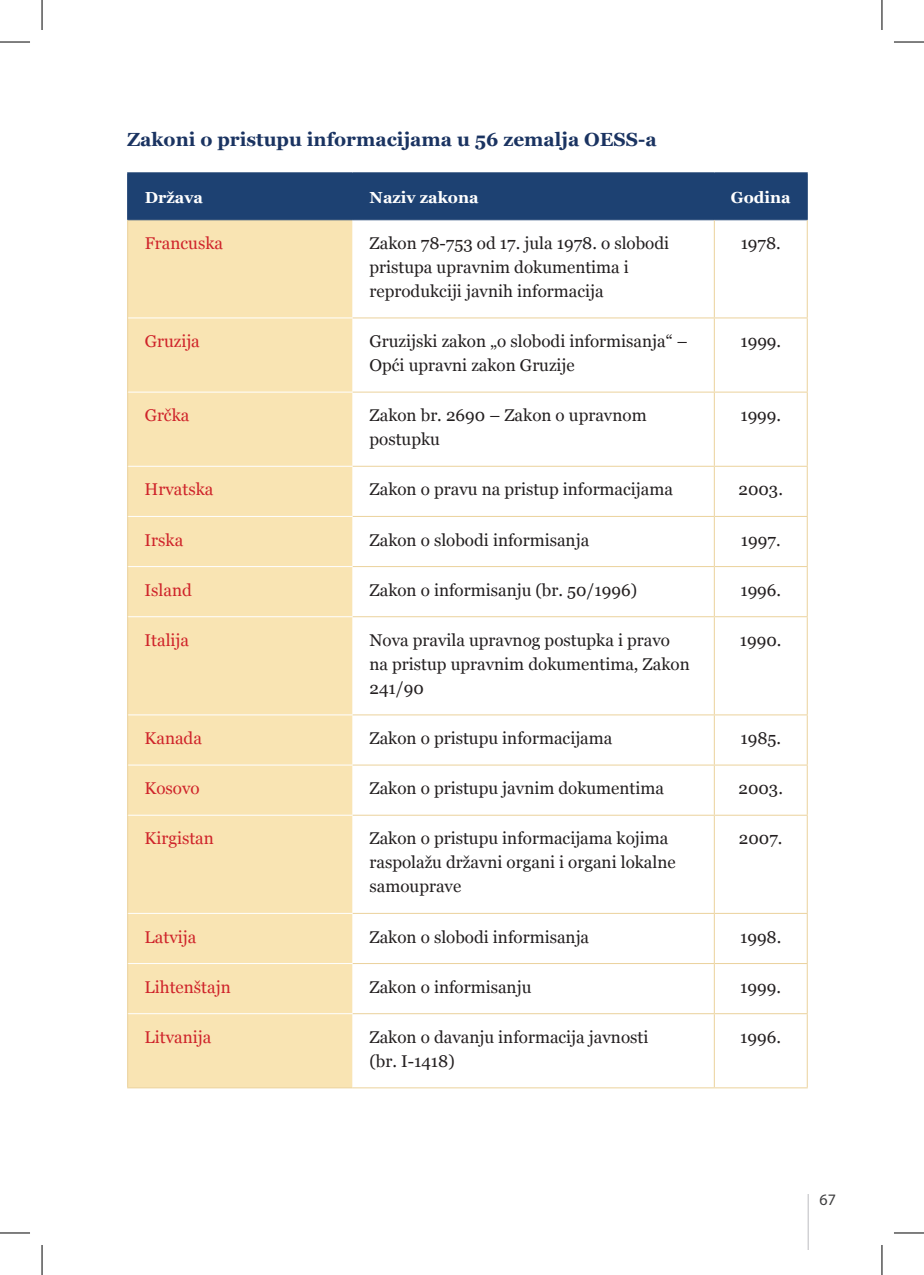
<style>
.page{position:relative;width:924px;height:1275px;background:#fff}
.page>*{position:absolute;margin:0;border:0;box-sizing:border-box;transform-origin:0 0}
.t1{font:700 19px "Georgia";color:#1a3361}
.t2{font:17px/24px "Georgia";color:#231f20}
.t3{font:17px "Georgia";color:#cf232a}
.t4{font:700 16px "Georgia";color:#fff}
.t5{font:16px "Myriad Pro";color:#3e3e3f}
</style>
<div class="page">
<hr style="left:807px;top:1194px;width:1px;height:56px;background:#bcbdc0">
<div style="left:128px;top:174px;width:678px;height:45px;background:#1d4172"></div>
<div style="left:128px;top:220px;width:224px;height:867px;background:#f9e4b3"></div>
<svg style="left:352px;top:220px;width:454px;height:867px"></svg>
<hr style="left:351px;top:174px;width:2px;height:45px;background:#1d4172">
<hr style="left:127px;top:172px;width:225px;height:2px;background:#1d4172">
<hr style="left:713px;top:174px;width:1px;height:45px;background:#1d4172">
<hr style="left:352px;top:172px;width:362px;height:2px;background:#1d4172">
<hr style="left:714px;top:172px;width:93px;height:2px;background:#1d4172">
<hr style="left:127px;top:219px;width:225px;height:1px;background:#1d4172">
<hr style="left:352px;top:219px;width:362px;height:1px;background:#1d4172">
<hr style="left:714px;top:219px;width:93px;height:1px;background:#1d4172">
<hr style="left:806px;top:174px;width:1px;height:45px;background:#1d4172">
<hr style="left:127px;top:174px;width:1px;height:45px;background:#1d4172">
<hr style="left:127px;top:220px;width:1px;height:98px;background:#ebd29c">
<hr style="left:713px;top:220px;width:1px;height:97px;background:#ebd29c">
<hr style="left:806px;top:220px;width:1px;height:97px;background:#ebd29c">
<hr style="left:127px;top:318px;width:1px;height:74px;background:#ebd29c">
<hr style="left:352px;top:317px;width:362px;height:1px;background:#ebd29c">
<hr style="left:714px;top:317px;width:93px;height:1px;background:#ebd29c">
<hr style="left:713px;top:318px;width:1px;height:73px;background:#ebd29c">
<hr style="left:806px;top:318px;width:1px;height:73px;background:#ebd29c">
<hr style="left:127px;top:392px;width:1px;height:74px;background:#ebd29c">
<hr style="left:352px;top:391px;width:362px;height:1px;background:#ebd29c">
<hr style="left:714px;top:391px;width:93px;height:1px;background:#ebd29c">
<hr style="left:713px;top:392px;width:1px;height:74px;background:#ebd29c">
<hr style="left:806px;top:392px;width:1px;height:74px;background:#ebd29c">
<hr style="left:127px;top:466px;width:1px;height:50px;background:#ebd29c">
<hr style="left:352px;top:466px;width:362px;height:1px;background:#ebd29c">
<hr style="left:714px;top:466px;width:93px;height:1px;background:#ebd29c">
<hr style="left:713px;top:467px;width:1px;height:49px;background:#ebd29c">
<hr style="left:806px;top:467px;width:1px;height:49px;background:#ebd29c">
<hr style="left:127px;top:516px;width:1px;height:50px;background:#ebd29c">
<hr style="left:352px;top:516px;width:362px;height:1px;background:#ebd29c">
<hr style="left:714px;top:516px;width:93px;height:1px;background:#ebd29c">
<hr style="left:713px;top:517px;width:1px;height:49px;background:#ebd29c">
<hr style="left:806px;top:517px;width:1px;height:49px;background:#ebd29c">
<hr style="left:127px;top:566px;width:1px;height:51px;background:#ebd29c">
<hr style="left:352px;top:566px;width:362px;height:1px;background:#ebd29c">
<hr style="left:714px;top:566px;width:93px;height:1px;background:#ebd29c">
<hr style="left:713px;top:567px;width:1px;height:49px;background:#ebd29c">
<hr style="left:806px;top:567px;width:1px;height:49px;background:#ebd29c">
<hr style="left:127px;top:617px;width:1px;height:98px;background:#ebd29c">
<hr style="left:352px;top:616px;width:362px;height:1px;background:#ebd29c">
<hr style="left:714px;top:616px;width:93px;height:1px;background:#ebd29c">
<hr style="left:713px;top:617px;width:1px;height:97px;background:#ebd29c">
<hr style="left:806px;top:617px;width:1px;height:97px;background:#ebd29c">
<hr style="left:127px;top:715px;width:1px;height:50px;background:#ebd29c">
<hr style="left:352px;top:714px;width:362px;height:1px;background:#ebd29c">
<hr style="left:714px;top:714px;width:93px;height:1px;background:#ebd29c">
<hr style="left:713px;top:715px;width:1px;height:49px;background:#ebd29c">
<hr style="left:806px;top:715px;width:1px;height:49px;background:#ebd29c">
<hr style="left:127px;top:765px;width:1px;height:50px;background:#ebd29c">
<hr style="left:352px;top:764px;width:362px;height:1px;background:#ebd29c">
<hr style="left:714px;top:764px;width:93px;height:1px;background:#ebd29c">
<hr style="left:713px;top:765px;width:1px;height:49px;background:#ebd29c">
<hr style="left:806px;top:765px;width:1px;height:49px;background:#ebd29c">
<hr style="left:127px;top:815px;width:1px;height:98px;background:#ebd29c">
<hr style="left:352px;top:814px;width:362px;height:1px;background:#ebd29c">
<hr style="left:714px;top:814px;width:93px;height:1px;background:#ebd29c">
<hr style="left:713px;top:815px;width:1px;height:98px;background:#ebd29c">
<hr style="left:806px;top:815px;width:1px;height:98px;background:#ebd29c">
<hr style="left:127px;top:913px;width:1px;height:50px;background:#ebd29c">
<hr style="left:352px;top:913px;width:362px;height:1px;background:#ebd29c">
<hr style="left:714px;top:913px;width:93px;height:1px;background:#ebd29c">
<hr style="left:713px;top:914px;width:1px;height:49px;background:#ebd29c">
<hr style="left:806px;top:914px;width:1px;height:49px;background:#ebd29c">
<hr style="left:127px;top:963px;width:1px;height:50px;background:#ebd29c">
<hr style="left:352px;top:963px;width:362px;height:1px;background:#ebd29c">
<hr style="left:714px;top:963px;width:93px;height:1px;background:#ebd29c">
<hr style="left:713px;top:964px;width:1px;height:49px;background:#ebd29c">
<hr style="left:806px;top:964px;width:1px;height:49px;background:#ebd29c">
<hr style="left:128px;top:391px;width:224px;height:1px;background:#fff">
<hr style="left:128px;top:466px;width:224px;height:1px;background:#fff">
<hr style="left:128px;top:516px;width:224px;height:1px;background:#fff">
<hr style="left:128px;top:566px;width:224px;height:1px;background:#fff">
<hr style="left:128px;top:616px;width:224px;height:1px;background:#fff">
<hr style="left:128px;top:714px;width:224px;height:1px;background:#fff">
<hr style="left:128px;top:764px;width:224px;height:1px;background:#fff">
<hr style="left:128px;top:814px;width:224px;height:1px;background:#fff">
<hr style="left:128px;top:913px;width:224px;height:1px;background:#fff">
<hr style="left:128px;top:963px;width:224px;height:1px;background:#fff">
<hr style="left:127px;top:1013px;width:1px;height:74px;background:#ebd29c">
<hr style="left:352px;top:1013px;width:362px;height:1px;background:#ebd29c">
<hr style="left:714px;top:1013px;width:93px;height:1px;background:#ebd29c">
<hr style="left:713px;top:1014px;width:1px;height:73px;background:#ebd29c">
<hr style="left:806px;top:1014px;width:1px;height:73px;background:#ebd29c">
<hr style="left:352px;top:1087px;width:362px;height:1px;background:#ebd29c">
<hr style="left:714px;top:1087px;width:93px;height:1px;background:#ebd29c">
<hr style="left:128px;top:1013px;width:224px;height:1px;background:#fff">
<hr style="left:128px;top:317px;width:224px;height:1px;background:#fff">
<hr style="left:127px;top:1087px;width:225px;height:1px;background:#ebd29c">
<hr style="left:0;top:42px;width:30px;height:1px;background:#000">
<hr style="left:893px;top:42px;width:30px;height:1px;background:#000">
<hr style="left:0;top:1232px;width:30px;height:1px;background:#000">
<hr style="left:893px;top:1232px;width:30px;height:1px;background:#000">
<hr style="left:42px;top:0;width:1px;height:30px;background:#000">
<hr style="left:42px;top:1245px;width:1px;height:30px;background:#000">
<hr style="left:881px;top:0;width:1px;height:30px;background:#000">
<hr style="left:881px;top:1245px;width:1px;height:30px;background:#000">
<p class="t1" style="left:127px;top:129px;width:530px">Zakoni o pristupu informacijama u 56 zemalja OESS-a</p>
<p class="t4" style="left:145px;top:188px;width:60px">Država</p>
<p class="t4" style="left:369px;top:188px;width:110px">Naziv zakona</p>
<p class="t4" style="left:730px;top:188px;width:61px">Godina</p>
<p class="t3" style="left:145px;top:233px;width:80px">Francuska</p>
<p class="t2" style="left:369px;top:231px;width:301px">Zakon 78-753 od 17. jula 1978. o slobodi pristupa upravnim dokumentima i reprodukciji javnih informacija</p>
<p class="t2" style="left:740px;top:231px;width:42px">1978.</p>
<p class="t3" style="left:145px;top:331px;width:57px">Gruzija</p>
<p class="t2" style="left:369px;top:329px;width:319px">Gruzijski zakon „o slobodi informisanja“ –<br>Opći upravni zakon Gruzije</p>
<p class="t2" style="left:740px;top:329px;width:42px">1999.</p>
<p class="t3" style="left:145px;top:406px;width:46px">Grčka</p>
<p class="t2" style="left:369px;top:403px;width:278px">Zakon br. 2690 – Zakon o upravnom postupku</p>
<p class="t2" style="left:740px;top:403px;width:42px">1999.</p>
<p class="t3" style="left:145px;top:480px;width:70px">Hrvatska</p>
<p class="t2" style="left:369px;top:477px;width:305px">Zakon o pravu na pristup informacijama</p>
<p class="t2" style="left:738px;top:477px;width:46px">2003.</p>
<p class="t3" style="left:145px;top:530px;width:40px">Irska</p>
<p class="t2" style="left:369px;top:528px;width:221px">Zakon o slobodi informisanja</p>
<p class="t2" style="left:740px;top:528px;width:41px">1997.</p>
<p class="t3" style="left:145px;top:580px;width:49px">Island</p>
<p class="t2" style="left:369px;top:578px;width:269px">Zakon o informisanju (br. 50/1996)</p>
<p class="t2" style="left:740px;top:578px;width:42px">1996.</p>
<p class="t3" style="left:144px;top:630px;width:46px">Italija</p>
<p class="t2" style="left:369px;top:628px;width:321px">Nova pravila upravnog postupka i pravo na pristup upravnim dokumentima, Zakon<br>241/90</p>
<p class="t2" style="left:739px;top:628px;width:43px">1990.</p>
<p class="t3" style="left:144px;top:728px;width:59px">Kanada</p>
<p class="t2" style="left:369px;top:726px;width:244px">Zakon o pristupu informacijama</p>
<p class="t2" style="left:740px;top:726px;width:42px">1985.</p>
<p class="t3" style="left:144px;top:778px;width:57px">Kosovo</p>
<p class="t2" style="left:369px;top:776px;width:296px">Zakon o pristupu javnim dokumentima</p>
<p class="t2" style="left:738px;top:776px;width:46px">2003.</p>
<p class="t3" style="left:144px;top:829px;width:71px">Kirgistan</p>
<p class="t2" style="left:369px;top:826px;width:307px">Zakon o pristupu informacijama kojima raspolažu državni organi i organi lokalne samouprave</p>
<p class="t2" style="left:738px;top:826px;width:45px">2007.</p>
<p class="t3" style="left:144px;top:927px;width:53px">Latvija</p>
<p class="t2" style="left:369px;top:924px;width:221px">Zakon o slobodi informisanja</p>
<p class="t2" style="left:739px;top:924px;width:43px">1998.</p>
<p class="t3" style="left:144px;top:977px;width:88px">Lihtenštajn</p>
<p class="t2" style="left:369px;top:974px;width:163px">Zakon o informisanju</p>
<p class="t2" style="left:740px;top:974px;width:42px">1999.</p>
<p class="t3" style="left:144px;top:1027px;width:68px">Litvanija</p>
<p class="t2" style="left:369px;top:1025px;width:280px">Zakon o davanju informacija javnosti (br. I-1418)</p>
<p class="t2" style="left:740px;top:1025px;width:42px">1996.</p>
<p class="t5" style="left:819px;top:1189px;width:18px">67</p>
</div>
